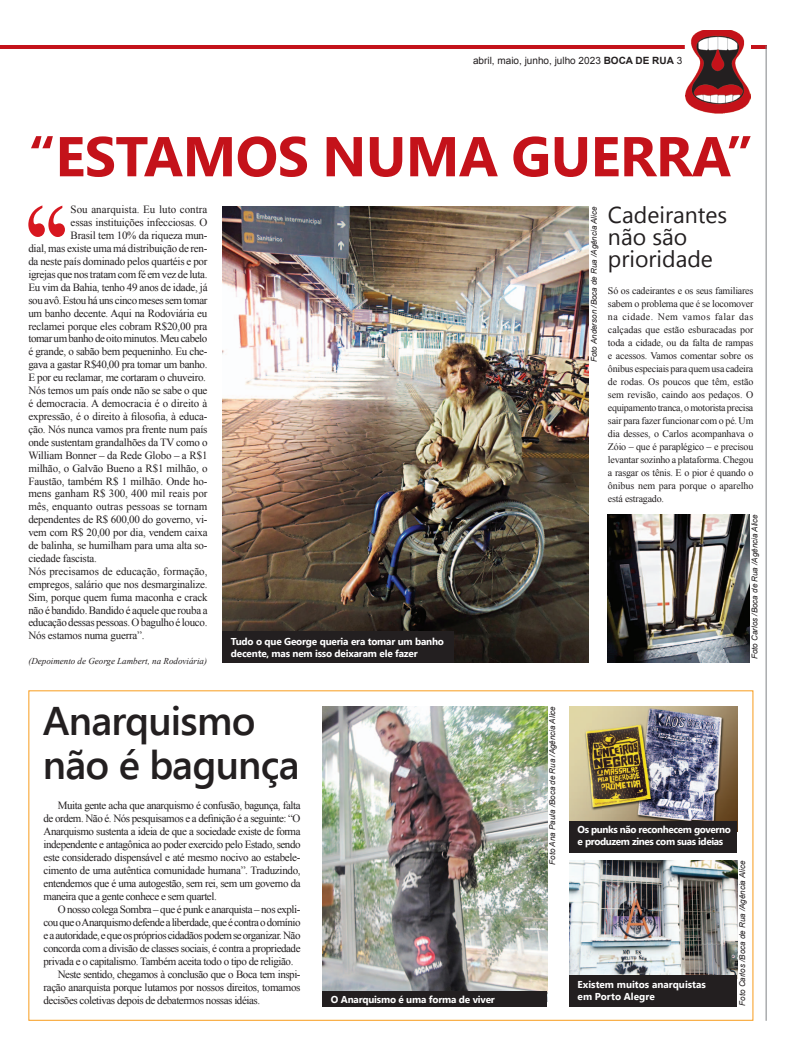
<style>
.page{position:relative;width:794px;height:1049px;background:#fff}
.page>*{position:absolute;margin:0;border:0;box-sizing:border-box;transform-origin:0 0}
.t1{font:700 56px "Segoe UI";letter-spacing:-.01em;color:#c4121a}
.t2{font:600 40px/44px "Segoe UI";letter-spacing:-.02em;color:#231f20}
.t3{font:23px/22px "Segoe UI";color:#231f20}
.t4{font:11px/13px "Times New Roman";letter-spacing:-.03em;color:#231f20;text-align:justify}
.t5{font:11px "Times New Roman";color:#231f20}
.t6{font:11px "Times New Roman";letter-spacing:-.01em;color:#231f20}
.t7{font:11px "Times New Roman";letter-spacing:.005em;color:#231f20}
.t8{font:10px/13px "Times New Roman";letter-spacing:-.005em;color:#231f20;text-align:justify}
.t9{font:700 10px/12px "Segoe UI";letter-spacing:-.02em;color:#fff}
.t10{font:700 10px/12px "Segoe UI";letter-spacing:-.04em;color:#fff}
.t11{font:700 10px/12px "Segoe UI";color:#fff}
.t12{font:10px "Arial";color:#231f20}
.t13{font:italic 9px "Times New Roman";color:#231f20}
.t14{font:italic 8px "Arial";color:#231f20}
.s1{font-weight:700}
</style>
<div class="page">
<hr style="left:0;top:45px;width:766px;height:3px;background:#c4121a">
<hr style="left:765px;top:45px;width:1px;height:976px;background:#808285">
<img style="left:686px;top:30px;width:64px;height:84px">
<img style="left:223px;top:206px;width:366px;height:456px">
<img style="left:323px;top:706px;width:224px;height:285px">
<img style="left:569px;top:706px;width:168px;height:115px">
<img style="left:608px;top:514px;width:141px;height:148px">
<img style="left:569px;top:861px;width:168px;height:115px">
<div style="left:223px;top:631px;width:231px;height:31px;background:#231f20"></div>
<div style="left:323px;top:991px;width:224px;height:16px;background:#231f20"></div>
<div style="left:569px;top:976px;width:168px;height:31px;background:#231f20"></div>
<div style="left:569px;top:821px;width:168px;height:31px;background:#231f20"></div>
<svg style="left:28px;top:205px;width:37px;height:32px"></svg>
<p class="t12" style="left:473px;top:54px;width:211px">abril, maio, junho, julho 2023 <span class="s1">BOCA DE RUA</span> 3</p>
<h1 class="t1" style="left:28px;top:116px;width:726px">“ESTAMOS NUMA GUERRA”</h1>
<p class="t7" style="left:71px;top:202px;width:138px">Sou anarquista. Eu luto contra</p>
<p class="t4" style="left:71px;top:216px;width:138px">essas instituições infecciosas. O</p>
<p class="t4" style="left:71px;top:229px;width:138px">Brasil tem 10% da riqueza mun-</p>
<p class="t4" style="left:28px;top:242px;width:181px">dial, mas existe uma má distribuição de ren-</p>
<p class="t4" style="left:28px;top:255px;width:181px">da neste país dominado pelos quartéis e por</p>
<p class="t4" style="left:28px;top:268px;width:181px">igrejas que nos tratam com fé em vez de luta.</p>
<p class="t4" style="left:28px;top:280px;width:181px">Eu vim da Bahia, tenho 49 anos de idade, já</p>
<p class="t4" style="left:28px;top:293px;width:181px">sou avô. Estou há uns cinco meses sem tomar</p>
<p class="t4" style="left:28px;top:306px;width:180px">um banho decente. Aqui na Rodoviária eu</p>
<p class="t4" style="left:28px;top:319px;width:181px">reclamei porque eles cobram R$20,00 pra</p>
<p class="t4" style="left:28px;top:332px;width:180px">tomar um banho de oito minutos. Meu cabelo</p>
<p class="t4" style="left:28px;top:345px;width:181px">é grande, o sabão bem pequeninho. Eu che-</p>
<p class="t4" style="left:28px;top:358px;width:181px">gava a gastar R$40,00 pra tomar um banho.</p>
<p class="t4" style="left:28px;top:371px;width:179px">E por eu reclamar, me cortaram o chuveiro.</p>
<p class="t4" style="left:28px;top:384px;width:181px">Nós temos um país onde não se sabe o que</p>
<p class="t6" style="left:28px;top:396px;width:180px">é democracia. A democracia é o direito à</p>
<p class="t4" style="left:28px;top:409px;width:181px">expressão, é o direito à filosofia, à educa-</p>
<p class="t4" style="left:28px;top:422px;width:181px">ção. Nós nunca vamos pra frente num país</p>
<p class="t4" style="left:28px;top:435px;width:181px">onde sustentam grandalhões da TV como o</p>
<p class="t4" style="left:28px;top:448px;width:181px">William Bonner – da Rede Globo – a R$1</p>
<p class="t4" style="left:28px;top:461px;width:181px">milhão, o Galvão Bueno a R$1 milhão, o</p>
<p class="t6" style="left:28px;top:473px;width:181px">Faustão, também R$ 1 milhão. Onde ho-</p>
<p class="t5" style="left:28px;top:486px;width:181px">mens ganham R$ 300, 400 mil reais por</p>
<p class="t5" style="left:28px;top:499px;width:181px">mês, enquanto outras pessoas se tornam</p>
<p class="t4" style="left:28px;top:513px;width:181px">dependentes de R$ 600,00 do governo, vi-</p>
<p class="t4" style="left:28px;top:526px;width:181px">vem com R$ 20,00 por dia, vendem caixa</p>
<p class="t4" style="left:28px;top:539px;width:181px">de balinha, se humilham para uma alta so-</p>
<p class="t4" style="left:28px;top:551px;width:70px">ciedade fascista.</p>
<p class="t5" style="left:28px;top:564px;width:181px">Nós precisamos de educação, formação,</p>
<p class="t4" style="left:28px;top:577px;width:181px">empregos, salário que nos desmarginalize.</p>
<p class="t4" style="left:28px;top:590px;width:181px">Sim, porque quem fuma maconha e crack</p>
<p class="t4" style="left:28px;top:603px;width:181px">não é bandido. Bandido é aquele que rouba a</p>
<p class="t4" style="left:28px;top:616px;width:181px">educação dessas pessoas. O bagulho é louco.</p>
<p class="t4" style="left:28px;top:629px;width:118px">Nós estamos numa guerra”.</p>
<p class="t13" style="left:28px;top:655px;width:180px">(Depoimento de George Lambert, na Rodoviária)</p>
<p class="t9" style="left:231px;top:634px;width:215px">Tudo o que George queria era tomar um banho decente, mas nem isso deixaram ele fazer</p>
<h2 class="t2" style="left:43px;top:697px;width:258px">Anarquismo não é bagunça</h2>
<p class="t4" style="left:44px;top:799px;width:259px;text-indent:14px">Muita gente acha que anarquismo é confusão, bagunça, falta de ordem. Não é. Nós pesquisamos e a definição é a seguinte: “O Anarquismo sustenta a ideia de que a sociedade existe de forma independente e antagônica ao poder exercido pelo Estado, sendo este considerado dispensável e até mesmo nocivo ao estabele&shy;cimento de uma autêntica comunidade humana”. Traduzindo, entendemos que é uma autogestão, sem rei, sem um governo da maneira que a gente conhece e sem quartel.</p>
<p class="t4" style="left:58px;top:903px;width:244px">O nosso colega Sombra – que é punk e anarquista – nos expli-</p>
<p class="t4" style="left:44px;top:916px;width:258px">cou que o Anarquismo defende a liberdade, que é contra o domínio</p>
<p class="t4" style="left:44px;top:929px;width:258px">e a autoridade, e que os próprios cidadãos podem se organizar. Não</p>
<p class="t4" style="left:44px;top:942px;width:258px">concorda com a divisão de classes sociais, é contra a propriedade</p>
<p class="t4" style="left:44px;top:955px;width:251px">privada e o capitalismo. Também aceita todo o tipo de religião.</p>
<p class="t4" style="left:58px;top:968px;width:244px">Neste sentido, chegamos à conclusão que o Boca tem inspi-</p>
<p class="t4" style="left:44px;top:981px;width:258px">ração anarquista porque lutamos por nossos direitos, tomamos</p>
<p class="t4" style="left:44px;top:994px;width:218px">decisões coletivas depois de debatermos nossas idéias.</p>
<p class="t9" style="left:331px;top:993px;width:165px">O Anarquismo é uma forma de viver</p>
<p class="t14" style="left:547px;top:865px;width:160px;rotate:-90deg">Foto Ana Paula /Boca de Rua /Agência Alice</p>
<p class="t14" style="left:588px;top:362px;width:157px;rotate:-90deg">Foto Anderson /Boca de Rua /Agência Alice</p>
<h3 class="t3" style="left:608px;top:203px;width:121px">Cadeirantes não são prioridade</h3>
<p class="t8" style="left:608px;top:284px;width:147px">Só os cadeirantes e os seus familiares sabem o problema que é se locomover na cidade. Nem vamos falar das calçadas que estão esburacadas por toda a cidade, ou da falta de rampas e acessos. Vamos comentar sobre os ônibus especiais para quem usa cadeira de rodas. Os poucos que têm, estão sem revisão, caindo aos pedaços. O equipamento tranca, o motorista precisa sair para fazer funcionar com o pé. Um dia desses, o Carlos acompanhava o Zóio – que é paraplégico – e precisou levantar sozinho a plataforma. Chegou a rasgar os tênis. E o pior é quando o ônibus nem para porque o aparelho está estragado.</p>
<p class="t14" style="left:749px;top:659px;width:146px;rotate:-90deg">Foto Carlos /Boca de Rua /Agência Alice</p>
<p class="t10" style="left:577px;top:823px;width:155px">Os punks não reconhecem governo e produzem zines com suas ideias</p>
<p class="t11" style="left:577px;top:978px;width:130px">Existem muitos anarquistas em Porto Alegre</p>
<p class="t14" style="left:737px;top:1006px;width:146px;rotate:-90deg">Foto Carlos /Boca de Rua /Agência Alice</p>
</div>
